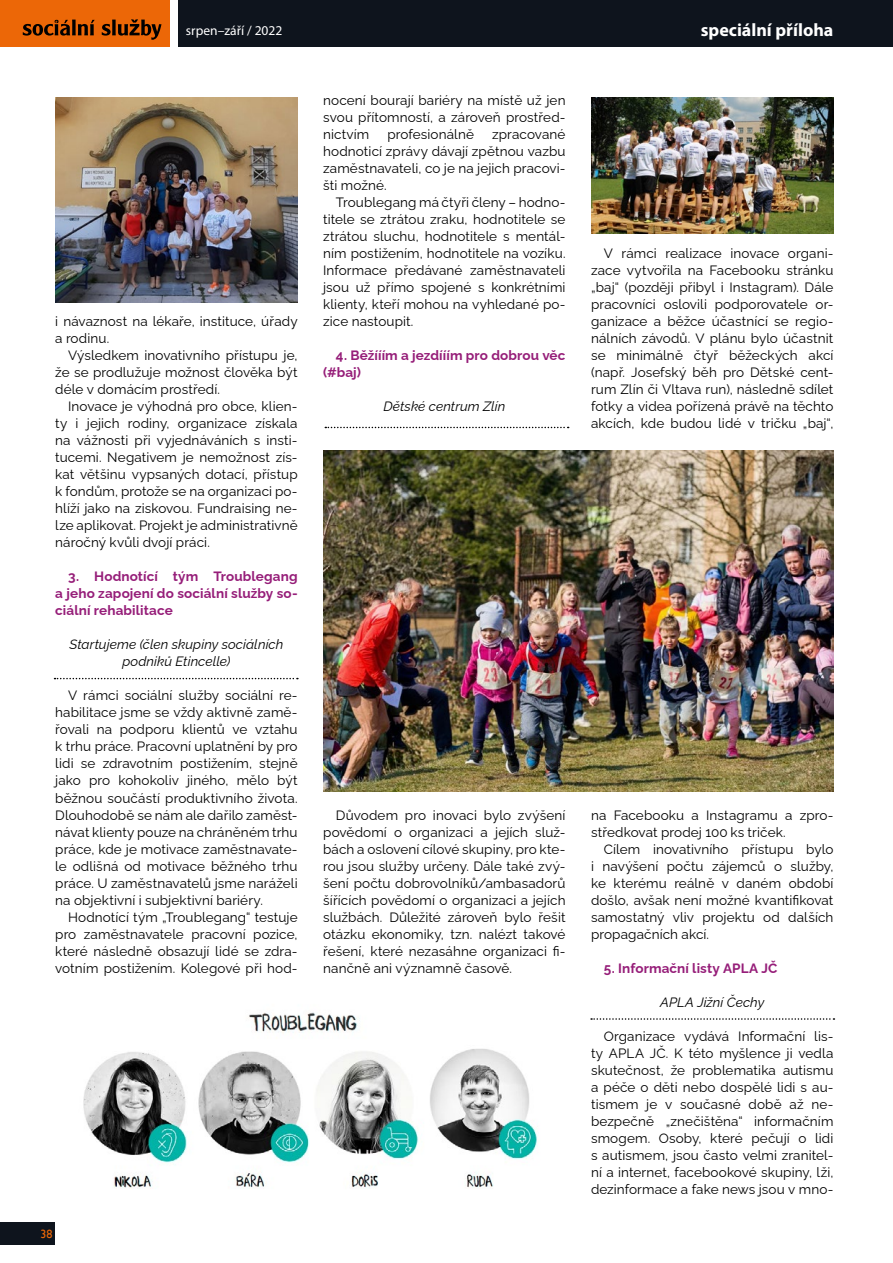
<style>
.page{position:relative;width:893px;height:1263px;background:#fff}
.page>*{position:absolute;margin:0;border:0;box-sizing:border-box;transform-origin:0 0}
.t1{font:700 18px "Myriad Pro";color:#fff}
.t2{font:13.5px/17px "Raleway";letter-spacing:.01em;color:#000;text-align:justify}
.t3{font:700 13.5px/17px "Raleway";letter-spacing:.01em;color:#961e79;text-align:justify}
.t4{font:italic 13.5px/17px "Raleway";letter-spacing:.005em;color:#000;text-align:center}
.t5{font:13.5px "Myriad Pro";color:#fff}
.t6{font:12px "Gill Sans";color:#ec6707}
</style>
<div class="page">
<div style="left:178px;top:0;width:715px;height:47px;background:#0e141d"></div>
<div style="left:0;top:0;width:170px;height:47px;background:#ec6707"></div>
<div style="left:0;top:1222px;width:55px;height:23px;background:#0e141d"></div>
<svg style="left:23px;top:19px;width:138px;height:21px"></svg>
<img style="left:55px;top:98px;width:243px;height:204px">
<img style="left:323px;top:451px;width:510px;height:340px">
<img style="left:591px;top:98px;width:242px;height:135px">
<img style="left:83px;top:1012px;width:455px;height:177px">
<svg style="left:325px;top:427px;width:244px;height:1px"></svg>
<svg style="left:591px;top:1018px;width:243px;height:2px"></svg>
<svg style="left:55px;top:678px;width:243px;height:1px"></svg>
<p class="t5" style="left:186px;top:23px;width:98px">srpen–září / 2022</p>
<p class="t2" style="left:55px;top:311px;width:244px">i návaznost na lékaře, instituce, úřady a rodinu.</p>
<p class="t2" style="left:55px;top:345px;width:244px;text-indent:13px">Výsledkem inovativního přístupu je, že se prodlužuje možnost člověka být déle v domácím prostředí.</p>
<p class="t2" style="left:55px;top:396px;width:244px;text-indent:13px">Inovace je výhodná pro obce, klien&shy;ty i jejich rodiny, organizace získala na vážnosti při vyjednáváních s insti&shy;tucemi. Negativem je nemožnost zís&shy;kat většinu vypsaných dotací, přístup k fondům, protože se na organizaci po&shy;hlíží jako na ziskovou. Fundraising ne&shy;lze aplikovat. Projekt je administrativně náročný kvůli dvojí práci.</p>
<p class="t3" style="left:55px;top:567px;width:244px;text-indent:13px">3. Hodnotící tým Troublegang a jeho zapojení do sociální služby so&shy;ciální rehabilitace</p>
<p class="t4" style="left:70px;top:635px;width:215px">Startujeme (člen skupiny sociálních podniků Etincelle)</p>
<p class="t2" style="left:55px;top:686px;width:244px;text-indent:13px">V rámci sociální služby sociální re&shy;habilitace jsme se vždy aktivně zamě&shy;řovali na podporu klientů ve vztahu k trhu práce. Pracovní uplatnění by pro lidi se zdravotním postižením, stejně jako pro kohokoliv jiného, mělo být běžnou součástí produktivního života.<br>Dlouhodobě se nám ale dařilo zaměst&shy;návat klienty pouze na chráněném trhu práce, kde je motivace zaměstnavate&shy;le odlišná od motivace běžného trhu práce. U zaměstnavatelů jsme naráželi na objektivní i subjektivní bariéry.</p>
<p class="t2" style="left:55px;top:907px;width:244px;text-indent:13px">Hodnotící tým „Troublegang“ testuje pro zaměstnavatele pracovní pozice, které následně obsazují lidé se zdra&shy;votním postižením. Kolegové při hod-</p>
<p class="t2" style="left:323px;top:90px;width:244px">nocení bourají bariéry na místě už jen svou přítomností, a zároveň prostřed&shy;nictvím</p>
<p class="t2" style="left:387px;top:124px;width:88px">profesionálně</p>
<p class="t2" style="left:323px;top:124px;width:244px;text-indent:169px">zpracované hodnoticí zprávy dávají zpětnou vazbu zaměstnavateli, co je na jejich pracovi&shy;šti možné.</p>
<p class="t2" style="left:323px;top:192px;width:244px;text-indent:13px">Troublegang má čtyři členy – hodno&shy;titele se ztrátou zraku, hodnotitele se ztrátou sluchu, hodnotitele s mentál&shy;ním postižením, hodnotitele na vozíku.<br>Informace předávané zaměstnavateli jsou už přímo spojené s konkrétními klienty, kteří mohou na vyhledané po&shy;zice nastoupit.</p>
<p class="t3" style="left:323px;top:346px;width:244px;text-indent:13px">4. Běžííím a jezdííím pro dobrou věc (#baj)</p>
<p class="t4" style="left:383px;top:397px;width:124px">Dětské centrum Zlín</p>
<p class="t2" style="left:323px;top:805px;width:244px;text-indent:13px">Důvodem pro inovaci bylo zvýšení povědomí o organizaci a jejích služ&shy;bách a oslovení cílové skupiny, pro kte&shy;rou jsou služby určeny. Dále také zvý&shy;šení počtu dobrovolníků/ambasadorů šířících povědomí o organizaci a jejích službách. Důležité zároveň bylo řešit otázku ekonomiky, tzn. nalézt takové řešení, které nezasáhne organizaci fi&shy;nančně ani významně časově.</p>
<p class="t6" style="left:41px;top:1227px;width:13px">38</p>
<h1 class="t1" style="left:701px;top:18px;width:134px">speciální příloha</h1>
<p class="t2" style="left:591px;top:243px;width:244px;text-indent:13px">V rámci realizace inovace organi&shy;zace vytvořila na Facebooku stránku „baj“ (později přibyl i Instagram). Dále pracovníci oslovili podporovatele or&shy;ganizace a běžce účastnící se regio&shy;nálních závodů. V plánu bylo účastnit se minimálně čtyř běžeckých akcí (např. Josefský běh pro Dětské cent&shy;rum Zlín či Vltava run), následně sdílet fotky a videa pořízená právě na těchto akcích, kde budou lidé v tričku „baj“,</p>
<p class="t2" style="left:591px;top:805px;width:244px">na Facebooku a Instagramu a zpro&shy;středkovat prodej 100 ks triček.</p>
<p class="t2" style="left:591px;top:839px;width:244px;text-indent:13px">Cílem inovativního přístupu bylo i navýšení počtu zájemců o služby, ke kterému reálně v daném období došlo, avšak není možné kvantifikovat samostatný vliv projektu od dalších propagačních akcí.</p>
<p class="t3" style="left:604px;top:958px;width:175px">5. Informační listy APLA JČ</p>
<p class="t4" style="left:660px;top:992px;width:105px">APLA Jižní Čechy</p>
<p class="t2" style="left:591px;top:1026px;width:244px;text-indent:13px">Organizace vydává Informační lis&shy;ty APLA JČ. K této myšlence ji vedla skutečnost, že problematika autismu a péče o děti nebo dospělé lidi s au&shy;tismem je v současné době až ne&shy;bezpečně „znečištěna“ informačním smogem. Osoby, které pečují o lidi s autismem, jsou často velmi zranitel&shy;ní a internet, facebookové skupiny, lži, dezinformace a fake news jsou v mno-</p>
</div>
